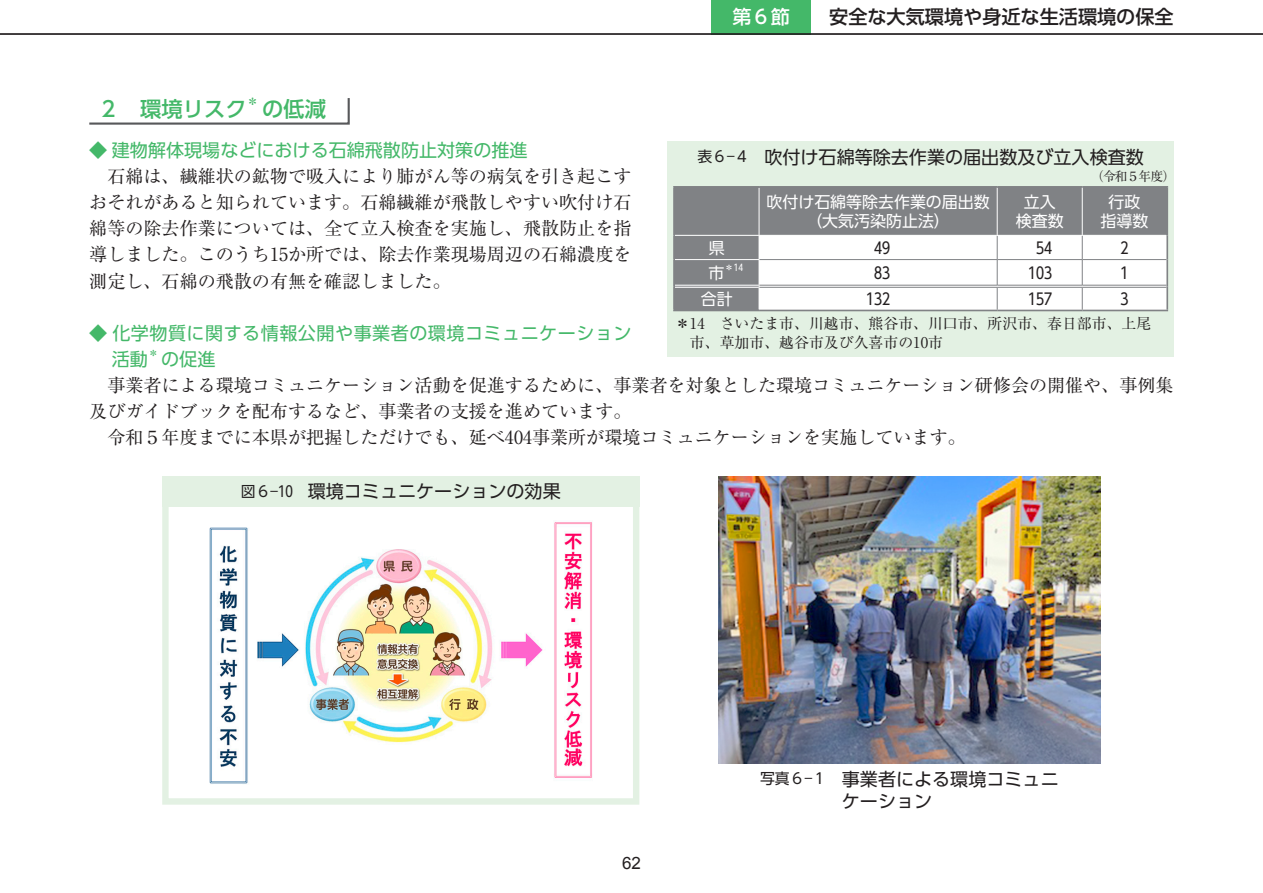
<style>
.page{position:relative;width:1263px;height:893px;background:#fff}
.page>*{position:absolute;margin:0;border:0;box-sizing:border-box;transform-origin:0 0}
.t1{font:500 21.3px "UD Shin Go Pro";color:#44b869}
.t2{font:500 19.2px "UD Shin Go Pro";color:#231f20}
.t3{font:500 19.2px "UD Shin Go Pro";color:#fff}
.t4{font:18px/26.1px "Ryumin Pro";color:#231f20;text-align:justify}
.t5{font:18px/22.4px "UD Shin Go Pro";color:#231f20}
.t6{font:18px/26.1px "UD Shin Go Pro";letter-spacing:.025em;color:#44b869}
.t7{font:18px "UD Shin Go Pro";color:#44b869}
.t8{font:16.95px "Arial";color:#231f20}
.t9{font:15.9px/19.2px "UD Shin Go Pro";color:#fff;text-align:center}
.t10{font:15.9px "UD Shin Go Pro";color:#231f20}
.t11{font:14.85px/19.2px "Ryumin Pro";color:#231f20}
.t12{font:12.75px "Ryumin Pro";color:#231f20}
.t13{font:500 12.45px "UD Shin Go Pro";color:#44b869}
.t14{font:10.5px "UD Shin Go Pro";color:#44b869}
.t15{font:9.3px "UD Shin Go Pro";color:#fff}
.s1{font-family:"Ryumin Pro"}
.s2{font-size:14.85px}
</style>
<div class="page">
<div style="left:711px;top:0;width:100px;height:34px;background:#44b869"></div>
<hr style="left:0;top:33px;width:1263px;height:2px;background:#231f20">
<svg style="left:89px;top:98px;width:261px;height:27px"></svg>
<div style="left:668px;top:141px;width:506px;height:215px;background:#e3f1e3"></div>
<svg style="left:675px;top:188px;width:491px;height:122px;background:#bfc0c1"></svg>
<hr style="left:759px;top:259px;width:238px;height:1px;background:#808285">
<hr style="left:997px;top:259px;width:85px;height:1px;background:#808285">
<hr style="left:1082px;top:259px;width:84px;height:1px;background:#808285">
<hr style="left:759px;top:285px;width:238px;height:1px;background:#808285">
<hr style="left:759px;top:287px;width:238px;height:1px;background:#808285">
<hr style="left:997px;top:285px;width:85px;height:1px;background:#808285">
<hr style="left:997px;top:287px;width:85px;height:1px;background:#808285">
<hr style="left:1082px;top:285px;width:84px;height:1px;background:#808285">
<hr style="left:1082px;top:287px;width:84px;height:1px;background:#808285">
<hr style="left:673px;top:186px;width:86px;height:2px;background:#808285">
<hr style="left:673px;top:188px;width:2px;height:47px;background:#808285">
<hr style="left:759px;top:186px;width:238px;height:2px;background:#808285">
<hr style="left:1082px;top:186px;width:86px;height:2px;background:#808285">
<hr style="left:1166px;top:188px;width:2px;height:47px;background:#808285">
<hr style="left:673px;top:235px;width:2px;height:25px;background:#808285">
<hr style="left:1166px;top:235px;width:2px;height:25px;background:#808285">
<hr style="left:673px;top:260px;width:2px;height:26px;background:#808285">
<hr style="left:1166px;top:260px;width:2px;height:26px;background:#808285">
<hr style="left:673px;top:286px;width:2px;height:24px;background:#808285">
<hr style="left:1166px;top:286px;width:2px;height:24px;background:#808285">
<hr style="left:673px;top:310px;width:86px;height:1px;background:#808285">
<hr style="left:759px;top:310px;width:238px;height:1px;background:#808285">
<hr style="left:997px;top:310px;width:85px;height:1px;background:#808285">
<hr style="left:1082px;top:310px;width:86px;height:1px;background:#808285">
<hr style="left:997px;top:188px;width:1px;height:47px;background:#fff">
<hr style="left:997px;top:186px;width:85px;height:2px;background:#808285">
<hr style="left:1082px;top:188px;width:1px;height:47px;background:#fff">
<hr style="left:997px;top:235px;width:86px;height:1px;background:#fff">
<div style="left:162px;top:476px;width:477px;height:31px;background:#e3f1e3"></div>
<div style="left:162px;top:476px;width:477px;height:329px;border:6px solid #e3f1e3"></div>
<img style="left:209px;top:522px;width:383px;height:262px">
<img style="left:718px;top:476px;width:383px;height:287px">
<p class="t3" style="left:732px;top:1px;width:59px">第６節</p>
<p class="t2" style="left:829px;top:1px;width:346px">安全な大気環境や身近な生活環境の保全</p>
<p class="t1" style="left:98px;top:91px;width:150px">２　環境リスク</p>
<p class="t13" style="left:247px;top:91px;width:14px">＊</p>
<p class="t1" style="left:262px;top:91px;width:65px">の低減</p>
<p class="t7" style="left:89px;top:136px;width:440px"><span class="s1">◆</span> 建物解体現場などにおける石綿飛散防止対策の推進</p>
<p class="t4" style="left:89px;top:162px;width:544px">　石綿は、繊維状の鉱物で吸入により肺がん等の病気を引き起こすおそれがあると知られています。石綿繊維が飛散しやすい吹付け石綿等の除去作業については、全て立入検査を実施し、飛散防止を指導しました。このうち１５か所では、除去作業現場周辺の石綿濃度を測定し、石綿の飛散の有無を確認しました。</p>
<p class="t6" style="left:112px;top:319px;width:521px;text-indent:-23px"><span class="s1">◆</span> 化学物質に関する情報公開や事業者の環境コミュニケーション活動</p>
<p class="t5" style="left:697px;top:145px;width:448px"><span class="s2">表６―４　</span>吹付け石綿等除去作業の届出数及び立入検査数</p>
<p class="t12" style="left:1091px;top:167px;width:85px">（令和５年度）</p>
<p class="t9" style="left:766px;top:192px;width:225px">吹付け石綿等除去作業の届出数（大気汚染防止法）</p>
<p class="t9" style="left:1016px;top:192px;width:49px">立入検査数</p>
<p class="t9" style="left:1101px;top:192px;width:49px">行政指導数</p>
<p class="t9" style="left:709px;top:237px;width:17px">県</p>
<p class="t10" style="left:874px;top:235px;width:17px">４９</p>
<p class="t10" style="left:1036px;top:235px;width:17px">５４</p>
<p class="t10" style="left:1120px;top:235px;width:9px">２</p>
<p class="t9" style="left:709px;top:262px;width:17px">市</p>
<p class="t15" style="left:724px;top:260px;width:20px">＊１４</p>
<p class="t10" style="left:874px;top:260px;width:17px">８３</p>
<p class="t10" style="left:1028px;top:260px;width:25px">１０３</p>
<p class="t10" style="left:1120px;top:260px;width:9px">１</p>
<p class="t9" style="left:701px;top:289px;width:33px">合計</p>
<p class="t10" style="left:866px;top:286px;width:25px">１３２</p>
<p class="t10" style="left:1028px;top:286px;width:25px">１５７</p>
<p class="t10" style="left:1120px;top:286px;width:9px">３</p>
<p class="t11" style="left:690px;top:313px;width:463px;text-indent:-15px">＊１４　さいたま市、川越市、熊谷市、川口市、所沢市、春日部市、上尾市、草加市、越谷市及び久喜市の１０市</p>
<p class="t14" style="left:148px;top:344px;width:12px">＊</p>
<p class="t6" style="left:161px;top:345px;width:56px">の促進</p>
<p class="t4" style="left:89px;top:371px;width:1086px;text-align:left">　事業者による環境コミュニケーション活動を促進するために、事業者を対象とした環境コミュニケーション研修会の開催や、事例集及びガイドブックを配布するなど、事業者の支援を進めています。<br>　令和５年度までに本県が把握しただけでも、延べ４０４事業所が環境コミュニケーションを実施しています。</p>
<p class="t5" style="left:241px;top:480px;width:321px"><span class="s2">図６―１０　</span>環境コミュニケーションの効果</p>
<p class="t8" style="left:622px;top:852px;width:20px">62</p>
<p class="t5" style="left:842px;top:767px;width:218px;text-indent:-82px"><span class="s2">写真６―１　</span>事業者による環境コミュニケーション</p>
</div>
